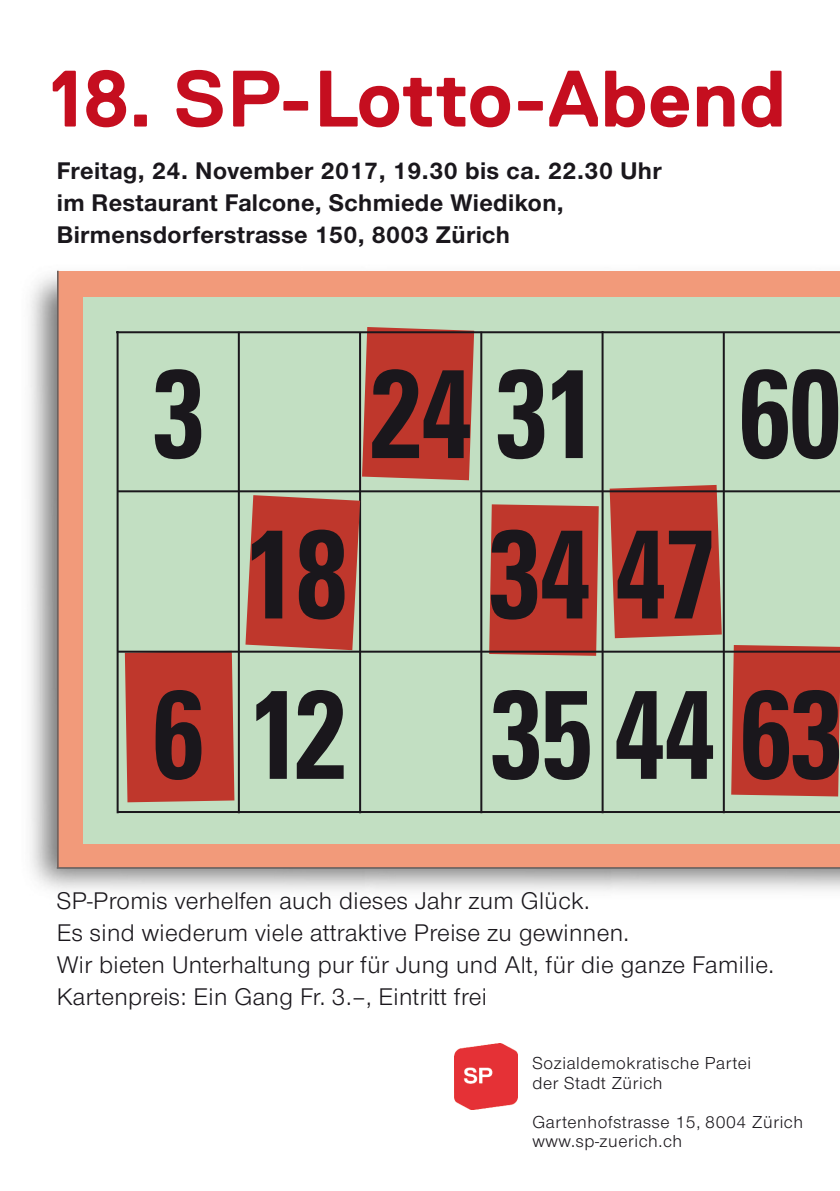
<style>
.page{position:relative;width:840px;height:1191px;background:#fff}
.page>*{position:absolute;margin:0;border:0;box-sizing:border-box;transform-origin:0 0}
.t1{font:700 condensed 125.6px "Univers";color:#1a171c;scale:.9 1}
.t2{font:700 79.8px "Replica";letter-spacing:.01em;color:#c50e1f}
.t3{font:25px/32px "Nimbus San Nov";letter-spacing:.015em;color:#1a171c}
.t4{font:700 25px/32px "Nimbus San Nov";letter-spacing:.015em;color:#1a171c}
.t5{font:18px/19.4px "Nimbus San Nov";letter-spacing:.035em;color:#1a171c}
</style>
<div class="page">
<img style="left:454px;top:1043px;width:63px;height:66px">
<div style="left:57px;top:271px;width:782px;height:596px;background:#f29a7a"></div>
<div style="left:84px;top:297px;width:755px;height:546px;background:#c2dfc2"></div>
<hr style="left:116px;top:331px;width:3px;height:482px;background:#1a171c">
<hr style="left:238px;top:332px;width:2px;height:481px;background:#1a171c">
<hr style="left:359px;top:332px;width:2px;height:481px;background:#1a171c">
<hr style="left:480px;top:332px;width:2px;height:481px;background:#1a171c">
<hr style="left:601px;top:331px;width:2px;height:482px;background:#1a171c">
<hr style="left:722px;top:332px;width:2px;height:481px;background:#1a171c">
<hr style="left:57px;top:271px;width:2px;height:596px;background:#58585a">
<hr style="left:117px;top:811px;width:722px;height:2px;background:#1a171c">
<hr style="left:57px;top:867px;width:782px;height:1px;background:#58585a">
<svg style="left:245px;top:495px;width:115px;height:155px;background:#be463a"></svg>
<div style="left:489px;top:504px;width:109px;height:152px;background:#bf372c"></div>
<svg style="left:609px;top:485px;width:112px;height:153px;background:#be4236"></svg>
<svg style="left:362px;top:327px;width:112px;height:153px;background:#be4236"></svg>
<div style="left:125px;top:652px;width:109px;height:150px;background:#bf372c"></div>
<div style="left:730px;top:645px;width:109px;height:151px;background:#bf372c"></div>
<hr style="left:117px;top:650px;width:722px;height:2px;background:#1a171c">
<hr style="left:117px;top:490px;width:722px;height:2px;background:#1a171c">
<hr style="left:116px;top:331px;width:723px;height:2px;background:#1a171c">
<h2 class="t2" style="left:83px;top:55px;width:50px">6</h2>
<h2 class="t2" style="left:49px;top:55px;width:738px">18. SP-Lotto-Abend</h2>
<p class="t4" style="left:166px;top:155px;width:15px">4</p>
<p class="t4" style="left:320px;top:155px;width:342px">2017, 19.30 bis ca. 22.30 Uhr</p>
<p class="t4" style="left:57px;top:155px;width:599px">Freitag, 27. November 2015, 19.30 bis ca. 22.30 Uhr im Restaurant Falcone, Schmiede Wiedikon,<br>Birmensdorferstrasse 150, 8003 Zürich</p>
<p class="t4" style="left:317px;top:155px;width:15px">2</p>
<p class="t4" style="left:403px;top:155px;width:15px">9</p>
<h1 class="t1" style="left:153px;top:336px;width:57px">3</h1>
<h1 class="t1" style="left:370px;top:336px;width:523px">24 31 60</h1>
<h1 class="t1" style="left:246px;top:497px;width:522px">18 34 47</h1>
<h1 class="t1" style="left:153px;top:657px;width:765px">6 12 35 44 63</h1>
<p class="t3" style="left:57px;top:885px;width:718px">SP-Promis verhelfen auch dieses Jahr zum Glück.<br>Es sind wiederum viele attraktive Preise zu gewinnen.<br>Wir bieten Unterhaltung pur für Jung und Alt, für die ganze Familie.<br>Kartenpreis: Ein Gang Fr. 3.–, Eintritt frei</p>
<p class="t5" style="left:532px;top:1053px;width:220px">Sozialdemokratische Partei der Stadt Zürich</p>
<p class="t5" style="left:532px;top:1112px;width:272px">Gartenhofstrasse 15, 8004 Zürich www.sp-zuerich.ch</p>
</div>
